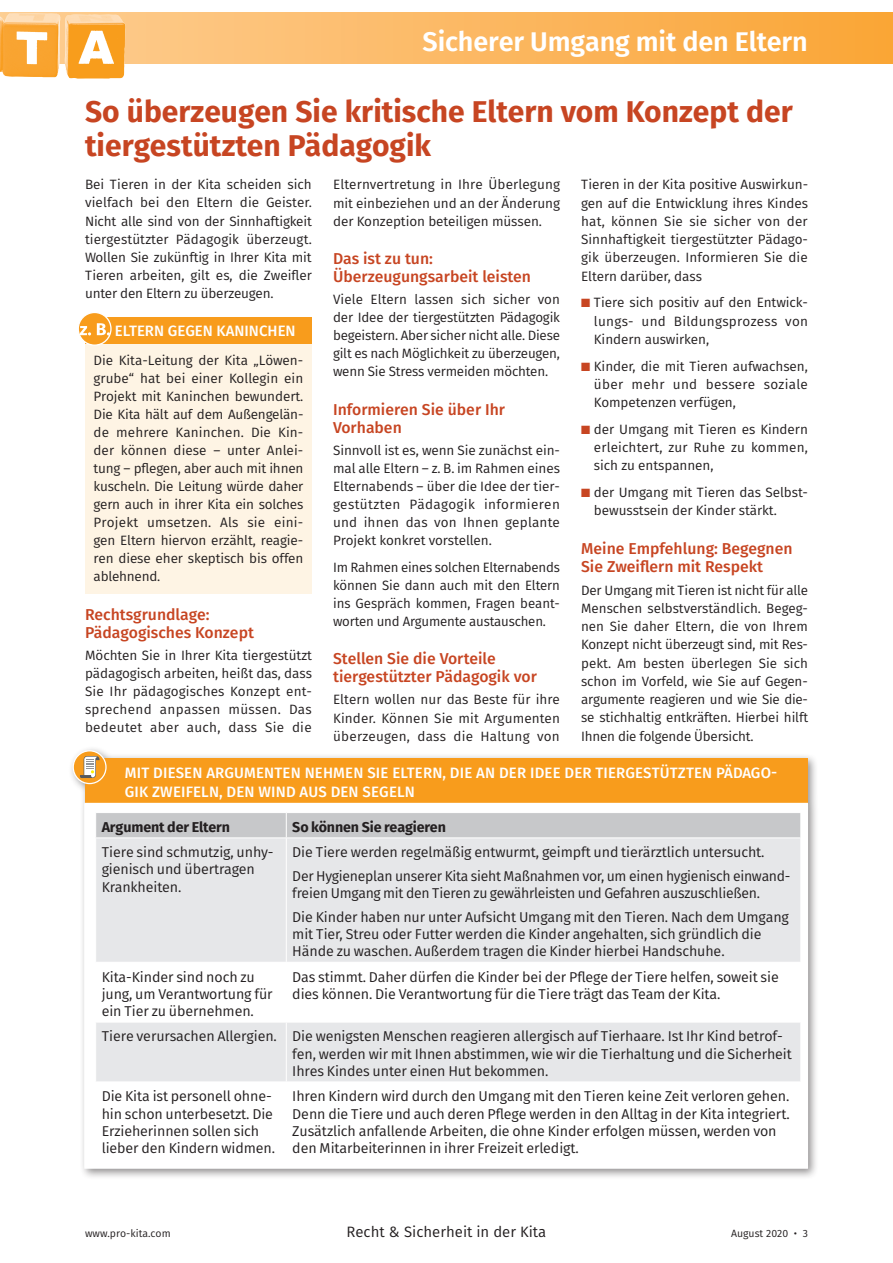
<style>
.page{position:relative;width:893px;height:1263px;background:#fff}
.page>*{position:absolute;margin:0;border:0;box-sizing:border-box;transform-origin:0 0}
.t1{font:700 30px/34.5px "Fira Sans";color:#c74522}
.t2{font:600 27px "Fira Sans";letter-spacing:-.005em;color:#fff}
.t3{font:500 15.75px/18px "Fira Sans";color:#c74522}
.t4{font:500 15px/19.5px "Fira Sans";letter-spacing:.01em;color:#fff}
.t5{font:15px "Fira Sans";color:#231f20}
.t6{font:14.25px/17.2px "Fira Sans";letter-spacing:-.01em;color:#231f20}
.t7{font:700 14.25px "Fira Sans";letter-spacing:-.005em;color:#231f20}
.t8{font:13.5px/18px "Fira Sans";letter-spacing:-.005em;color:#231f20;text-align:justify}
.t9{font:10.5px "Fira Sans";color:#231f20}
.s1{color:#c74522}
</style>
<div class="page">
<svg style="left:139px;top:13px;width:754px;height:51px;background:#fbb65e"></svg>
<img style="left:4px;top:75px;width:120px;height:4px">
<img style="left:0;top:12px;width:139px;height:63px">
<div style="left:85px;top:317px;width:227px;height:26px;background:#f89c1c"></div>
<div style="left:85px;top:344px;width:227px;height:249px;background:#fef4e4"></div>
<svg style="left:78px;top:312px;width:33px;height:33px"></svg>
<div style="left:78px;top:312px;width:34px;height:34px;border:1px solid #fff;border-radius:50%"></div>
<svg style="left:80px;top:323px;width:30px;height:12px"></svg>
<div style="left:68px;top:745px;width:751px;height:435px;background:#231f20;opacity:.5"></div>
<div style="left:85px;top:758px;width:722px;height:45px;background:#f89c1c"></div>
<div style="left:85px;top:803px;width:722px;height:365px;background:#fff"></div>
<hr style="left:84px;top:803px;width:724px;height:1px;background:#fff">
<hr style="left:84px;top:1168px;width:724px;height:1px;background:#fff">
<hr style="left:84px;top:804px;width:1px;height:364px;background:#fff">
<hr style="left:807px;top:804px;width:1px;height:364px;background:#fff">
<div style="left:96px;top:838px;width:704px;height:124px;background:#e6e7e9"></div>
<div style="left:96px;top:1023px;width:704px;height:58px;background:#e6e7e9"></div>
<div style="left:96px;top:813px;width:705px;height:24px;background:#c7c8ca"></div>
<hr style="left:286px;top:838px;width:1px;height:124px;background:#fff">
<hr style="left:286px;top:1022px;width:1px;height:59px;background:#fff">
<svg style="left:73px;top:751px;width:33px;height:32px"></svg>
<svg style="left:80px;top:756px;width:19px;height:22px"></svg>
<div style="left:73px;top:750px;width:34px;height:34px;border:1px solid #fff;border-radius:50%"></div>
<h2 class="t2" style="left:423px;top:19px;width:387px">Sicherer Umgang mit den Eltern</h2>
<h1 class="t1" style="left:85px;top:92px;width:709px">So überzeugen Sie kritische Eltern vom Konzept der tiergestützten Pädagogik</h1>
<p class="t8" style="left:85px;top:175px;width:228px">Bei Tieren in der Kita scheiden sich vielfach bei den Eltern die Geister.<br>Nicht alle sind von der Sinnhaftigkeit tiergestützter Pädagogik überzeugt.<br>Wollen Sie zukünftig in Ihrer Kita mit Tieren arbeiten, gilt es, die Zweifler unter den Eltern zu überzeugen.</p>
<p class="t4" style="left:115px;top:320px;width:182px">ELTERN GEGEN KANINCHEN</p>
<p class="t8" style="left:94px;top:351px;width:211px">Die Kita-Leitung der Kita „Löwen&shy;grube“ hat bei einer Kollegin ein Projekt mit Kaninchen bewundert.<br>Die Kita hält auf dem Außengelän&shy;de mehrere Kaninchen. Die Kin&shy;der können diese – unter Anlei&shy;tung – pflegen, aber auch mit ihnen kuscheln. Die Leitung würde daher gern auch in ihrer Kita ein solches Projekt umsetzen. Als sie eini&shy;gen Eltern hiervon erzählt, reagie&shy;ren diese eher skeptisch bis offen ablehnend.</p>
<p class="t3" style="left:85px;top:604px;width:170px">Rechtsgrundlage:<br>Pädagogisches Konzept</p>
<p class="t8" style="left:85px;top:646px;width:228px">Möchten Sie in Ihrer Kita tiergestützt pädagogisch arbeiten, heißt das, dass Sie Ihr pädagogisches Konzept ent&shy;sprechend anpassen müssen. Das bedeutet aber auch, dass Sie die</p>
<p class="t8" style="left:333px;top:175px;width:228px">Elternvertretung in Ihre Überlegung mit einbeziehen und an der Änderung der Konzeption beteiligen müssen.</p>
<p class="t3" style="left:333px;top:249px;width:200px">Das ist zu tun:<br>Überzeugungsarbeit leisten</p>
<p class="t8" style="left:333px;top:290px;width:228px">Viele Eltern lassen sich sicher von der Idee der tiergestützten Pädagogik begeistern. Aber sicher nicht alle. Diese gilt es nach Möglichkeit zu überzeugen, wenn Sie Stress vermeiden möchten.</p>
<p class="t3" style="left:333px;top:399px;width:174px">Informieren Sie über Ihr<br>Vorhaben</p>
<p class="t8" style="left:333px;top:441px;width:228px">Sinnvoll ist es, wenn Sie zunächst ein&shy;mal alle Eltern – z. B. im Rahmen eines Elternabends – über die Idee der tier&shy;gestützten Pädagogik informieren und ihnen das von Ihnen geplante Projekt konkret vorstellen.</p>
<p class="t8" style="left:333px;top:558px;width:228px">Im Rahmen eines solchen Elternabends können Sie dann auch mit den Eltern ins Gespräch kommen, Fragen beant&shy;worten und Argumente austauschen.</p>
<p class="t3" style="left:333px;top:649px;width:205px">Stellen Sie die Vorteile tiergestützter Pädagogik vor</p>
<p class="t8" style="left:333px;top:690px;width:228px">Eltern wollen nur das Beste für ihre Kinder. Können Sie mit Argumenten überzeugen, dass die Haltung von</p>
<p class="t8" style="left:581px;top:175px;width:228px">Tieren in der Kita positive Auswirkun&shy;gen auf die Entwicklung ihres Kindes hat, können Sie sie sicher von der Sinnhaftigkeit tiergestützter Pädago&shy;gik überzeugen. Informieren Sie die Eltern darüber, dass</p>
<p class="t8" style="left:594px;top:293px;width:216px;text-indent:-13px"><span class="s1">■</span> Tiere sich positiv auf den Entwick&shy;lungs- und Bildungsprozess von Kindern auswirken,</p>
<p class="t8" style="left:594px;top:356px;width:215px;text-indent:-13px"><span class="s1">■</span> Kinder, die mit Tieren aufwachsen, über mehr und bessere soziale Kompetenzen verfügen,</p>
<p class="t8" style="left:594px;top:420px;width:216px;text-indent:-13px"><span class="s1">■</span> der Umgang mit Tieren es Kindern erleichtert, zur Ruhe zu kommen, sich zu entspannen,</p>
<p class="t8" style="left:594px;top:483px;width:216px;text-indent:-13px"><span class="s1">■</span> der Umgang mit Tieren das Selbst&shy;bewusstsein der Kinder stärkt.</p>
<p class="t3" style="left:581px;top:539px;width:213px">Meine Empfehlung: Begegnen<br>Sie Zweiflern mit Respekt</p>
<p class="t8" style="left:581px;top:581px;width:228px">Der Umgang mit Tieren ist nicht für alle Menschen selbstverständlich. Begeg&shy;nen Sie daher Eltern, die von Ihrem Konzept nicht überzeugt sind, mit Res&shy;pekt. Am besten überlegen Sie sich schon im Vorfeld, wie Sie auf Gegen&shy;argumente reagieren und wie Sie die&shy;se stichhaltig entkräften. Hierbei hilft Ihnen die folgende Übersicht.</p>
<p class="t4" style="left:125px;top:762px;width:654px">MIT DIESEN ARGUMENTEN NEHMEN SIE ELTERN, DIE AN DER IDEE DER TIERGESTÜTZTEN PÄDAGO-<br>GIK ZWEIFELN, DEN WIND AUS DEN SEGELN</p>
<p class="t7" style="left:102px;top:815px;width:130px">Argument der Eltern</p>
<p class="t7" style="left:292px;top:815px;width:155px">So können Sie reagieren</p>
<p class="t6" style="left:102px;top:843px;width:173px">Tiere sind schmutzig, unhy&shy;gienisch und übertragen<br>Krankheiten.</p>
<p class="t6" style="left:292px;top:840px;width:500px;line-height:23.5px">Die Tiere werden regelmäßig entwurmt, geimpft und tierärztlich untersucht.<br>Der Hygieneplan unserer Kita sieht Maßnahmen vor, um einen hygienisch einwand-</p>
<p class="t6" style="left:292px;top:881px;width:498px;line-height:23.7px">freien Umgang mit den Tieren zu gewährleisten und Gefahren auszuschließen.<br>Die Kinder haben nur unter Aufsicht Umgang mit den Tieren. Nach dem Umgang</p>
<p class="t6" style="left:292px;top:925px;width:471px">mit Tier, Streu oder Futter werden die Kinder angehalten, sich gründlich die<br>Hände zu waschen. Außerdem tragen die Kinder hierbei Handschuhe.</p>
<p class="t6" style="left:102px;top:968px;width:172px">Kita-Kinder sind noch zu jung, um Verantwortung für ein Tier zu übernehmen.</p>
<p class="t6" style="left:292px;top:968px;width:488px">Das stimmt. Daher dürfen die Kinder bei der Pflege der Tiere helfen, soweit sie dies können. Die Verantwortung für die Tiere trägt das Team der Kita.</p>
<p class="t6" style="left:292px;top:1027px;width:501px;text-indent:-191px">Tiere verursachen Allergien. Die wenigsten Menschen reagieren allergisch auf Tierhaare. Ist Ihr Kind betrof&shy;fen, werden wir mit Ihnen abstimmen, wie wir die Tierhaltung und die Sicherheit<br>Ihres Kindes unter einen Hut bekommen.</p>
<p class="t6" style="left:102px;top:1087px;width:175px">Die Kita ist personell ohne&shy;hin schon unterbesetzt. Die<br>Erzieherinnen sollen sich lieber den Kindern widmen.</p>
<p class="t6" style="left:292px;top:1087px;width:499px">Ihren Kindern wird durch den Umgang mit den Tieren keine Zeit verloren gehen.<br>Denn die Tiere und auch deren Pflege werden in den Alltag in der Kita integriert.<br>Zusätzlich anfallende Arbeiten, die ohne Kinder erfolgen müssen, werden von den Mitarbeiterinnen in ihrer Freizeit erledigt.</p>
<p class="t9" style="left:85px;top:1225px;width:87px">www.pro-kita.com</p>
<p class="t5" style="left:347px;top:1220px;width:201px">Recht &amp; Sicherheit in der Kita</p>
<p class="t9" style="left:731px;top:1225px;width:78px">August 2020 • 3</p>
</div>
